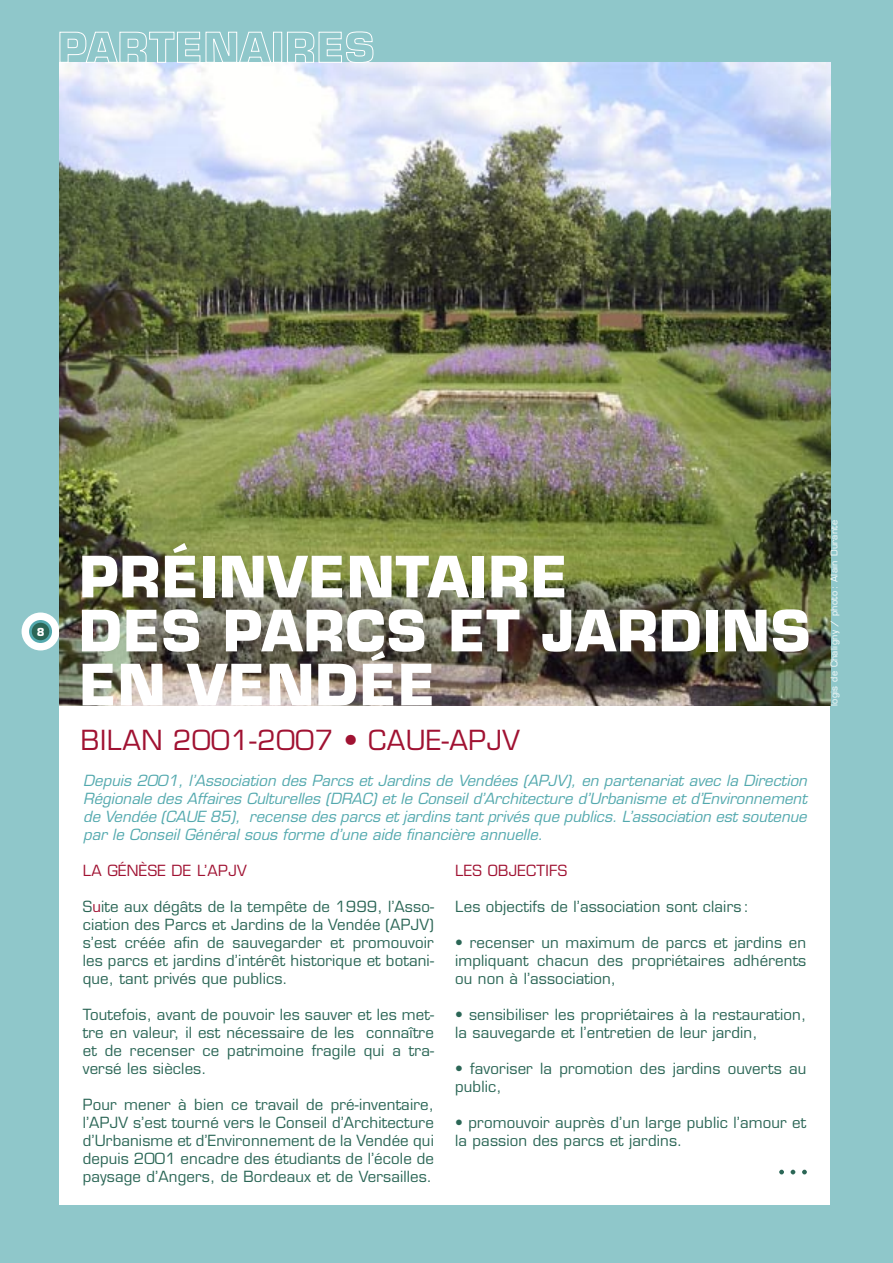
<style>
.page{position:relative;width:893px;height:1263px;background:#fff}
.page>*{position:absolute;margin:0;border:0;box-sizing:border-box;transform-origin:0 0}
.t1{font:700 55.5px/54px "Eurostile";letter-spacing:.015em;color:#fff}
.t2{font:27px "Eurostile";letter-spacing:.02em;color:#a01232}
.t3{font:15px/18px "Eurostile";letter-spacing:.01em;color:#2b6656;text-align:justify}
.t4{font:italic 15px/18px "Eurostile";color:#53a9ae;text-align:justify}
.t5{font:15px "Eurostile";letter-spacing:.02em;color:#a01232}
.t6{font:700 10.8px "Eurostile";color:#fff}
.t7{font:9px "Eurostile";letter-spacing:.04em;color:#fff}
.s1{color:#a01232}
</style>
<div class="page">
<div style="left:0;top:1px;width:893px;height:1262px;background:#8fc7ca"></div>
<div style="left:60px;top:0;width:770px;height:1204px;background:#fff"></div>
<div style="left:0;top:0;width:893px;height:87px;background:#8fc7ca"></div>
<div style="left:22px;top:612px;width:38px;height:38px;background:#fff;border-radius:50%"></div>
<div style="left:30px;top:621px;width:21px;height:21px;background:#2b6656;border-radius:50%"></div>
<div style="left:29px;top:620px;width:23px;height:23px;border:3px solid #53a9ae;border-radius:50%"></div>
<svg style="left:779px;top:1170px;width:5px;height:4px"></svg>
<svg style="left:791px;top:1170px;width:4px;height:4px"></svg>
<svg style="left:802px;top:1170px;width:5px;height:4px"></svg>
<img style="left:60px;top:63px;width:770px;height:642px">
<svg style="left:59px;top:31px;width:315px;height:68px"></svg>
<p class="t6" style="left:37px;top:625px;width:9px">8</p>
<h1 class="t1" style="left:79px;top:549px;width:733px">PRÉINVENTAIRE<br>DES PARCS ET JARDINS<br>EN VENDÉE</h1>
<h2 class="t2" style="left:81px;top:724px;width:441px">BILAN 2001-2007 • CAUE-APJV</h2>
<p class="t4" style="left:83px;top:772px;width:725px">Depuis 2001, l’Association des Parcs et Jardins de Vendées (APJV), en partenariat avec la Direction Régionale des Affaires Culturelles (DRAC) et le Conseil d’Architecture d’Urbanisme et d’Environnement de Vendée (CAUE 85), recense des parcs et jardins tant privés que publics. L’association est soutenue par le Conseil Général sous forme d’une aide financière annuelle.</p>
<p class="t5" style="left:83px;top:862px;width:165px">LA GÉNÈSE DE L’APJV</p>
<p class="t3" style="left:83px;top:898px;width:353px">S<span class="s1">u</span>ite aux dégâts de la tempête de 1999, l’Asso&shy;ciation des Parcs et Jardins de la Vendée (APJV) s’est créée afin de sauvegarder et promouvoir les parcs et jardins d’intérêt historique et botani&shy;que, tant privés que publics.</p>
<p class="t3" style="left:83px;top:1006px;width:353px">Toutefois, avant de pouvoir les sauver et les met&shy;tre en valeur, il est nécessaire de les connaître et de recenser ce patrimoine fragile qui a tra&shy;versé les siècles.</p>
<p class="t3" style="left:83px;top:1096px;width:353px">Pour mener à bien ce travail de pré-inventaire, l’APJV s’est tourné vers le Conseil d’Architecture d’Urbanisme et d’Environnement de la Vendée qui depuis 2001 encadre des étudiants de l’école de paysage d’Angers, de Bordeaux et de Versailles.</p>
<p class="t5" style="left:455px;top:862px;width:114px">LES OBJECTIFS</p>
<p class="t3" style="left:455px;top:898px;width:295px">Les objectifs de l’association sont clairs :</p>
<p class="t3" style="left:455px;top:934px;width:353px">• recenser un maximum de parcs et jardins en impliquant chacun des propriétaires adhérents ou non à l’association,</p>
<p class="t3" style="left:455px;top:1006px;width:353px">• sensibiliser les propriétaires à la restauration, la sauvegarde et l’entretien de leur jardin,</p>
<p class="t3" style="left:455px;top:1060px;width:353px">• favoriser la promotion des jardins ouverts au public,</p>
<p class="t3" style="left:455px;top:1114px;width:353px">• promouvoir auprès d’un large public l’amour et la passion des parcs et jardins.</p>
<p class="t7" style="left:829px;top:706px;width:188px;rotate:-90deg">logis de Chaligny / photo : Alain Durante</p>
</div>
